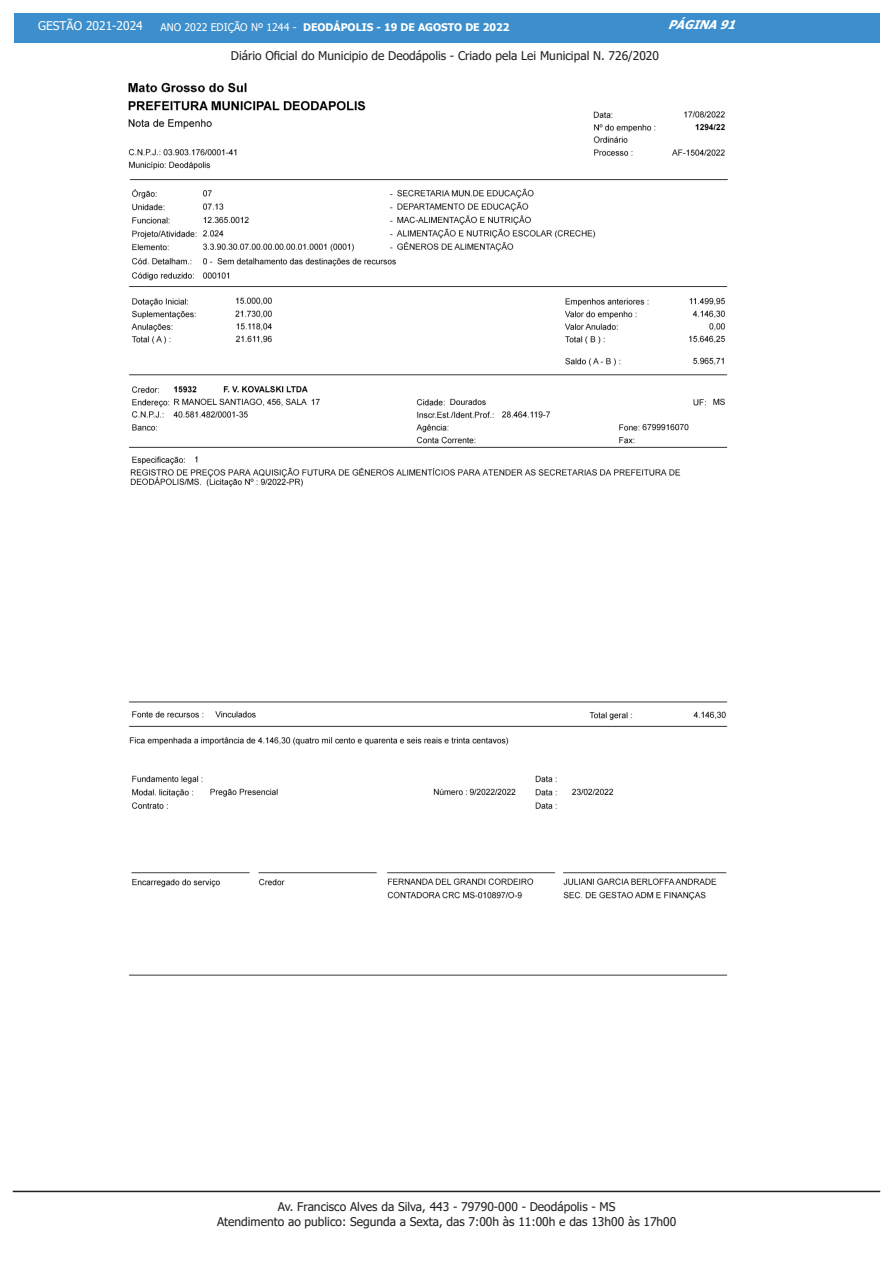
<style>
.page{position:relative;width:893px;height:1263px;background:#fff}
.page>*{position:absolute;margin:0;border:0;box-sizing:border-box;transform-origin:0 0}
.t1{font:12px/14.4px "Tahoma";color:#231f20;text-align:center}
.t2{font:12px "Tahoma";color:#fff}
.t3{font:italic 700 12px "Tahoma";color:#fff}
.t4{font:700 10.5px "Tahoma";color:#fff}
.s1{font-weight:400}
</style>
<div class="page">
<div style="left:14px;top:14px;width:865px;height:29px;background:#3c8ecc"></div>
<hr style="left:13px;top:1191px;width:867px;height:1px;background:#231f20">
<img style="left:128px;top:82px;width:600px;height:894px">
<p class="t2" style="left:38px;top:18px;width:106px">GESTÃO 2021-2024</p>
<p class="t4" style="left:161px;top:20px;width:351px"><span class="s1">ANO 2022 EDIÇÃO Nº 1244 -</span> DEODÁPOLIS - 19 DE AGOSTO DE 2022</p>
<p class="t3" style="left:668px;top:16px;width:75px">PÁGINA91</p>
<p class="t1" style="left:231px;top:49px;width:430px">Diário Oficial do Municipio de Deodápolis - Criado pela Lei Municipal N. 726/2020</p>
<p class="t1" style="left:217px;top:1200px;width:461px">Av. Francisco Alves da Silva, 443 - 79790-000 - Deodápolis - MS<br>Atendimento ao publico: Segunda a Sexta, das 7:00h às 11:00h e das 13h00 às 17h00</p>
</div>
